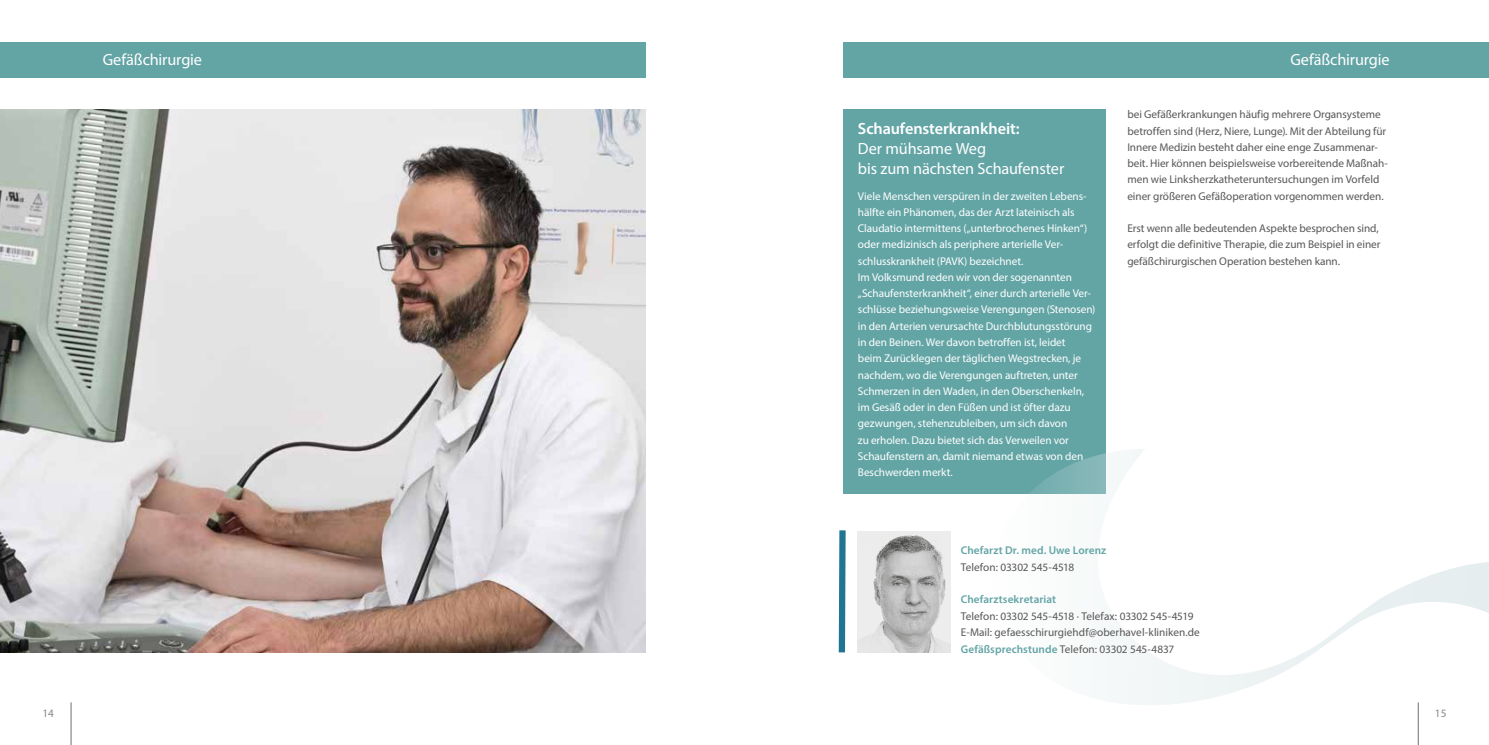
<style>
.page{position:relative;width:1489px;height:745px;background:#fff}
.page>*{position:absolute;margin:0;border:0;box-sizing:border-box;transform-origin:0 0}
.t1{font:16.25px/20px "Myriad Pro";letter-spacing:-.01em;color:#fff}
.t2{font:600 16.25px "Myriad Pro";letter-spacing:-.005em;color:#fff}
.t3{font:11.25px/16.2px "Myriad Pro";letter-spacing:-.005em;color:#fff}
.t4{font:11.25px/16.2px "Myriad Pro";letter-spacing:-.005em;color:#575756}
.t5{font:600 11.25px "Myriad Pro";letter-spacing:.01em;color:#63a4a5}
.t6{font:11.25px "Myriad Pro";color:#878787}
.s1{font-weight:600;color:#63a4a5}
</style>
<div class="page">
<hr style="left:71px;top:702px;width:1px;height:42px;background:#706f6f">
<div style="left:843px;top:110px;width:263px;height:383px;background:#63a4a5"></div>
<img style="left:0;top:110px;width:645px;height:542px">
<div style="left:0;top:43px;width:645px;height:35px;background:#63a4a5"></div>
<svg style="left:968px;top:449px;width:520px;height:295px"></svg>
<img style="left:857px;top:531px;width:93px;height:121px">
<div style="left:843px;top:43px;width:645px;height:35px;background:#63a4a5"></div>
<svg style="left:838px;top:530px;width:8px;height:123px"></svg>
<h1 class="t1" style="left:103px;top:50px;width:101px">Gefäßchirurgie</h1>
<h1 class="t2" style="left:857px;top:118px;width:163px">Schaufensterkrankheit:</h1>
<h1 class="t1" style="left:857px;top:138px;width:208px">Der mühsame Weg<br>bis zum nächsten Schaufenster</h1>
<p class="t3" style="left:857px;top:187px;width:239px">Viele Menschen verspüren in der zweiten Lebens&shy;hälfte ein Phänomen, das der Arzt lateinisch als Claudatio intermittens („unterbrochenes Hinken“) oder medizinisch als periphere arterielle Ver&shy;schlusskrankheit (PAVK) bezeichnet.<br>Im Volksmund reden wir von der sogenannten „Schaufensterkrankheit“, einer durch arterielle Ver&shy;schlüsse beziehungsweise Verengungen (Stenosen) in den Arterien verursachte Durchblutungsstörung in den Beinen. Wer davon betroffen ist, leidet<br>beim Zurücklegen der täglichen Wegstrecken, je nachdem, wo die Verengungen auftreten, unter Schmerzen in den Waden, in den Oberschenkeln, im Gesäß oder in den Füßen und ist öfter dazu gezwungen, stehenzubleiben, um sich davon<br>zu erholen. Dazu bietet sich das Verweilen vor Schaufenstern an, damit niemand etwas von den Beschwerden merkt.</p>
<h1 class="t1" style="left:1290px;top:50px;width:101px">Gefäßchirurgie</h1>
<p class="t4" style="left:1127px;top:106px;width:262px">bei Gefäßerkrankungen häufig mehrere Organsysteme betroffen sind (Herz, Niere, Lunge). Mit der Abteilung für Innere Medizin besteht daher eine enge Zusammenar&shy;beit. Hier können beispielsweise vorbereitende Maßnah&shy;men wie Linksherzkatheteruntersuchungen im Vorfeld einer größeren Gefäßoperation vorgenommen werden.</p>
<p class="t4" style="left:1127px;top:220px;width:255px">Erst wenn alle bedeutenden Aspekte besprochen sind, erfolgt die definitive Therapie, die zum Beispiel in einer gefäßchirurgischen Operation bestehen kann.</p>
<p class="t5" style="left:960px;top:543px;width:147px">Chefarzt Dr. med. Uwe Lorenz</p>
<p class="t4" style="left:960px;top:558px;width:115px">Telefon: 03302 545-4518</p>
<p class="t5" style="left:960px;top:592px;width:97px">Chefarztsekretariat</p>
<p class="t4" style="left:960px;top:607px;width:240px">Telefon: 03302 545-4518 · Telefax: 03302 545-4519<br>E-Mail: gefaesschirurgiehdf@oberhavel-kliniken.de</p>
<p class="t4" style="left:960px;top:640px;width:215px"><span class="s1">Gefäßsprechstunde</span> Telefon: 03302 545-4837</p>
<p class="t6" style="left:43px;top:706px;width:13px">14</p>
<p class="t6" style="left:1434px;top:706px;width:13px">15</p>
</div>
